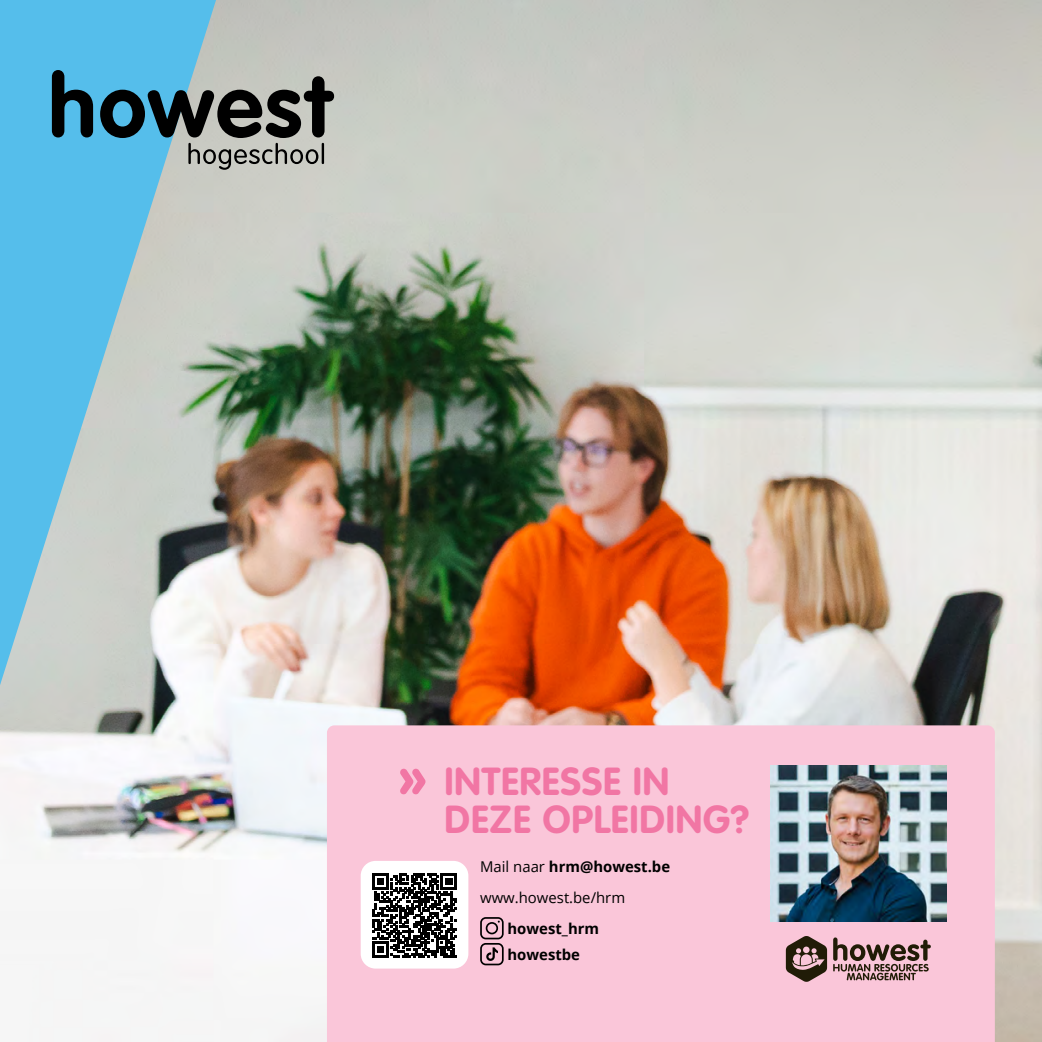
<style>
.page{position:relative;width:1042px;height:1042px;background:#fff}
.page>*{position:absolute;margin:0;border:0;box-sizing:border-box;transform-origin:0 0}
.t1{font:700 38.5px/38.5px "VAG Rounded Std";letter-spacing:.02em;color:#f176a4}
.t2{font:14.88px/31px "Open Sans";color:#000}
.t3{font:700 14.88px/25.9px "Open Sans";color:#000}
.s1{font-size:59.5px}
.s2{font-weight:700}
</style>
<div class="page">
<img style="left:0;top:0;width:1042px;height:1042px">
<div style="left:327px;top:725px;width:668px;height:317px;background:#fac6d9"></div>
<img style="left:770px;top:765px;width:176px;height:156px">
<svg style="left:480px;top:917px;width:24px;height:48px"></svg>
<svg style="left:0;top:0;width:216px;height:685px;background:#90c4d7"></svg>
<svg style="left:52px;top:70px;width:41px;height:67px;background:#26566a"></svg>
<svg style="left:100px;top:76px;width:234px;height:94px;background:#6b848b"></svg>
<hr style="left:322px;top:143px;width:2px;height:21px;background:#000">
<svg style="left:833px;top:937px;width:98px;height:43px;background:#a8868a"></svg>
<svg style="left:786px;top:936px;width:41px;height:46px;background:#7d6460"></svg>
<div style="left:361px;top:861px;width:107px;height:107px;background:#fff;border-radius:15px"></div>
<svg style="left:372px;top:873px;width:85px;height:84px"></svg>
<h1 class="t1" style="left:444px;top:763px;width:306px;text-indent:-47px"><span class="s1">»</span> INTERESSE IN<br>DEZE OPLEIDING?</h1>
<p class="t2" style="left:480px;top:851px;width:191px">Mail naar <span class="s2">hrm@howest.be </span>www.howest.be/hrm</p>
<p class="t3" style="left:507px;top:915px;width:93px">howest_hrm howestbe</p>
</div>
